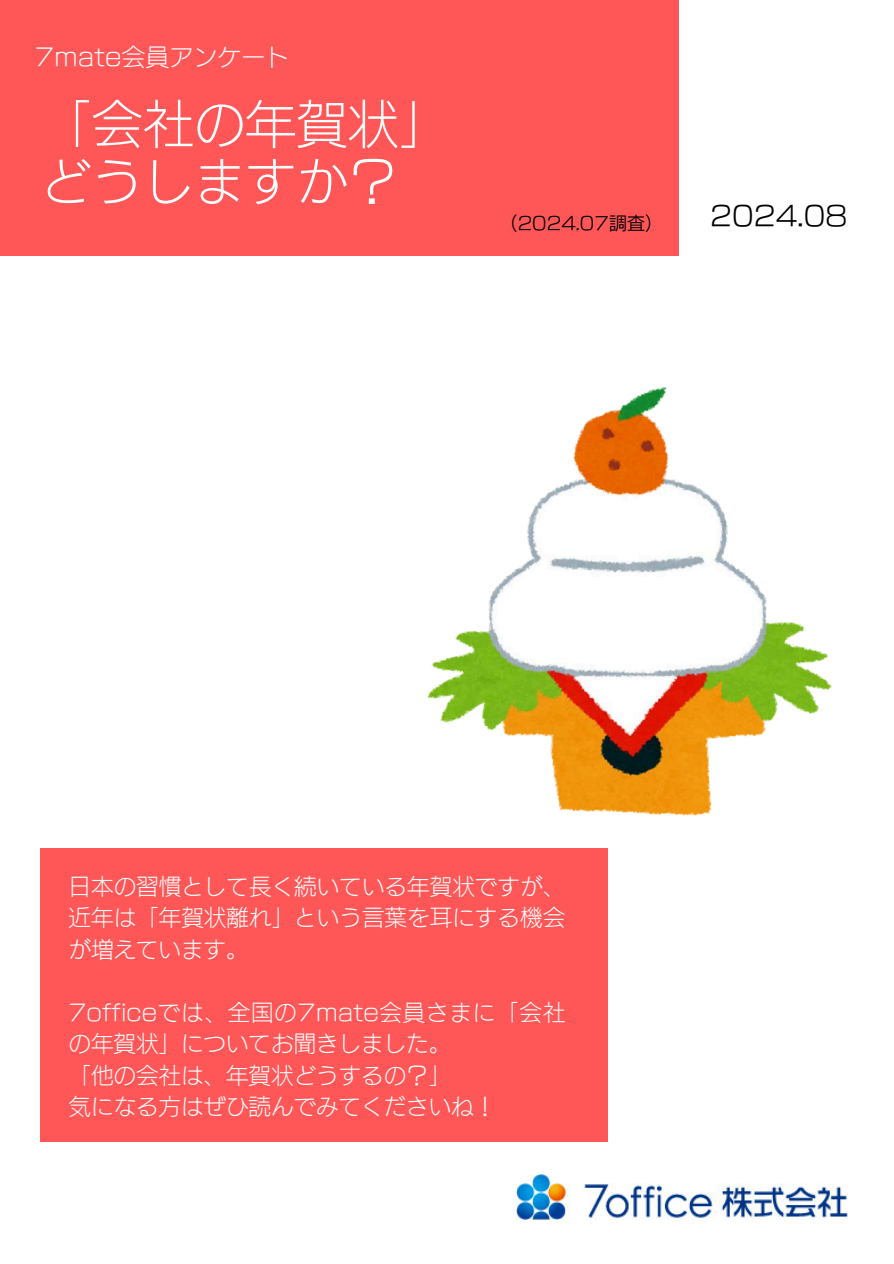
<style>
.page{position:relative;width:894px;height:1264px;background:#fff}
.page>*{position:absolute;margin:0;border:0;box-sizing:border-box;transform-origin:0 0}
.t1{font:51.15px/57.3px "New Rodin Pro N L";color:#fff}
.t2{font:27px "Canva New Rodin Pro N M";color:#000}
.t3{font:24px "New Rodin Pro N L";color:#fff}
.t4{font:22.5px/31.5px "New Rodin Pro N L";color:#fff;text-align:justify}
.t5{font:18px "Canva New Rodin Pro N M";color:#000}
</style>
<div class="page">
<div style="left:0;top:0;width:678px;height:256px;background:#ff5757"></div>
<div style="left:40px;top:848px;width:567px;height:293px;background:#ff5757"></div>
<img style="left:516px;top:1174px;width:331px;height:45px">
<img style="left:427px;top:387px;width:404px;height:429px">
<p class="t3" style="left:35px;top:45px;width:256px">7mate会員アンケート</p>
<p class="t1" style="left:40px;top:95px;width:411px">「会社の年賀状」どうしますか？</p>
<h3 class="t5" style="left:499px;top:214px;width:165px">（2024.07調査）</h3>
<h3 class="t2" style="left:710px;top:202px;width:139px">2024.08</h3>
<h1 class="t4" style="left:68px;top:870px;width:498px">日本の習慣として長く続いている年賀状ですが、近年は「年賀状離れ」という言葉を耳にする機会が増えています。</h1>
<h2 class="t4" style="left:68px;top:996px;width:498px;text-align:left">7officeでは、全国の7mate会員さまに「会社の年賀状」についてお聞きしました。<br>「他の会社は、年賀状どうするの？」<br>気になる方はぜひ読んでみてくださいね！</h2>
</div>
